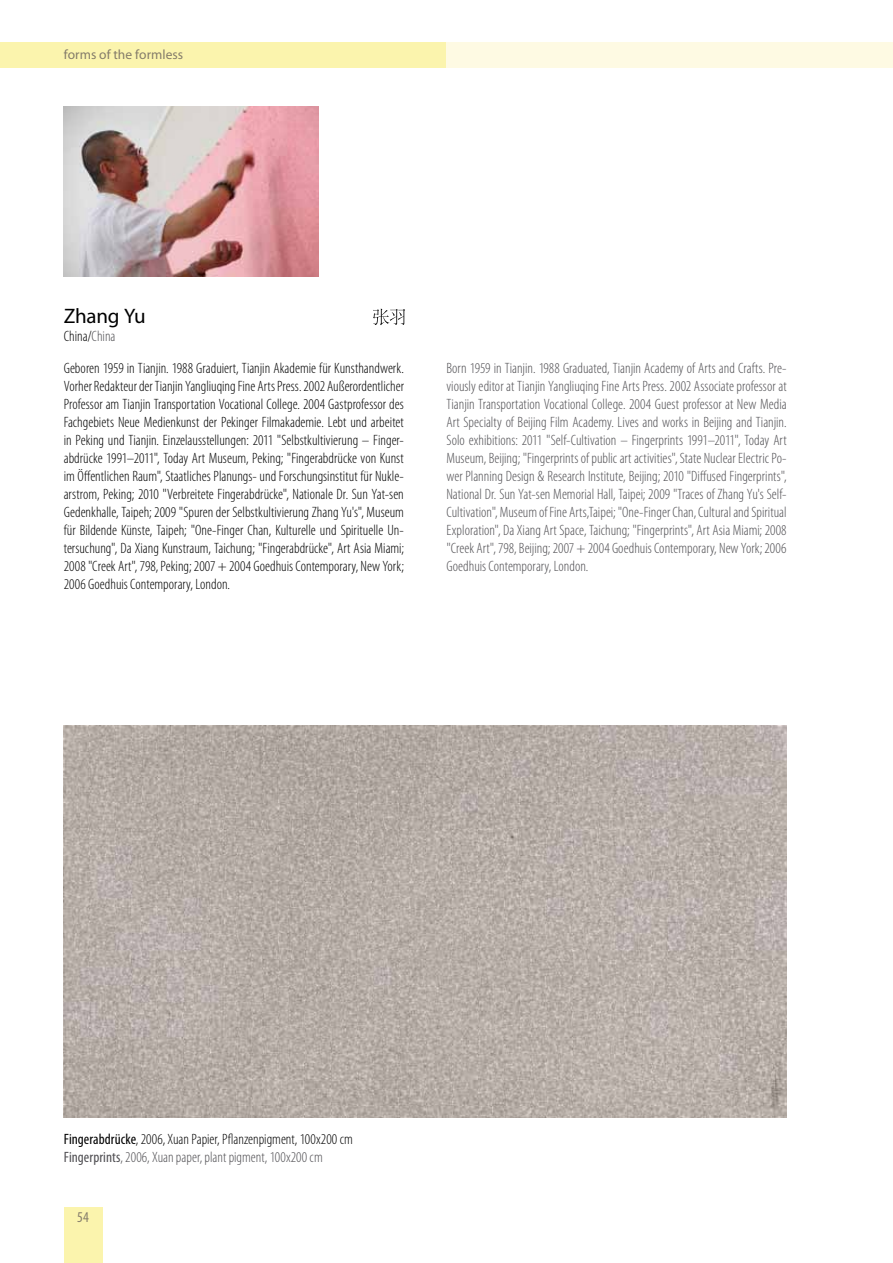
<style>
.page{position:relative;width:893px;height:1263px;background:#fff}
.page>*{position:absolute;margin:0;border:0;box-sizing:border-box;transform-origin:0 0}
.t1{font:21px "Myriad Pro";letter-spacing:-.01em;color:#000}
.t2{font:300 condensed 15px/18px "Myriad Pro";color:#000}
.t3{font:300 condensed 15px/18px "Myriad Pro";letter-spacing:.005em;color:#504f53;text-align:justify}
.t4{font:condensed 15px "Myriad Pro";color:#847c6a}
.t5{font:13.5px "Myriad Pro";letter-spacing:.005em;color:#847c6a}
.s1{color:#504f53}
.s2{font-weight:400}
.s3{font-weight:400;color:#504f53}
</style>
<div class="page">
<div style="left:0;top:43px;width:446px;height:25px;background:#fbf4ad"></div>
<div style="left:64px;top:1208px;width:38px;height:55px;background:#fbf4ad"></div>
<div style="left:446px;top:43px;width:447px;height:25px;background:#fefae3"></div>
<svg style="left:373px;top:308px;width:32px;height:17px"></svg>
<img style="left:64px;top:106px;width:255px;height:170px">
<img style="left:64px;top:726px;width:723px;height:392px">
<p class="t5" style="left:64px;top:46px;width:121px">forms of the formless</p>
<h1 class="t1" style="left:64px;top:303px;width:84px">Zhang Yu</h1>
<p class="t2" style="left:64px;top:327px;width:53px">China/<span class="s1">China</span></p>
<p class="t2" style="left:64px;top:359px;width:342px;text-align:justify">Geboren 1959 in Tianjin. 1988 Graduiert, Tianjin Akademie für Kunsthandwerk.<br>Vorher Redakteur der Tianjin Yangliuqing Fine Arts Press. 2002 Außerordentlicher Professor am Tianjin Transportation Vocational College. 2004 Gastprofessor des Fachgebiets Neue Medienkunst der Pekinger Filmakademie. Lebt und arbeitet in Peking und Tianjin. Einzelausstellungen: 2011 "Selbstkultivierung – Finger&shy;abdrücke 1991–2011", Today Art Museum, Peking; "Fingerabdrücke von Kunst im Öffentlichen Raum", Staatliches Planungs- und Forschungsinstitut für Nukle&shy;arstrom, Peking; 2010 "Verbreitete Fingerabdrücke", Nationale Dr. Sun Yat-sen Gedenkhalle, Taipeh; 2009 "Spuren der Selbstkultivierung Zhang Yu's", Museum für Bildende Künste, Taipeh; "One-Finger Chan, Kulturelle und Spirituelle Un&shy;tersuchung", Da Xiang Kunstraum, Taichung; "Fingerabdrücke", Art Asia Miami; 2008 "Creek Art", 798, Peking; 2007 + 2004 Goedhuis Contemporary, New York; 2006 Goedhuis Contemporary, London.</p>
<p class="t3" style="left:446px;top:359px;width:342px">Born 1959 in Tianjin. 1988 Graduated, Tianjin Academy of Arts and Crafts. Pre&shy;viously editor at Tianjin Yangliuqing Fine Arts Press. 2002 Associate professor at Tianjin Transportation Vocational College. 2004 Guest professor at New Media Art Specialty of Beijing Film Academy. Lives and works in Beijing and Tianjin.<br>Solo exhibitions: 2011 "Self-Cultivation – Fingerprints 1991–2011", Today Art Museum, Beijing; "Fingerprints of public art activities", State Nuclear Electric Po&shy;wer Planning Design &amp; Research Institute, Beijing; 2010 "Diffused Fingerprints", National Dr. Sun Yat-sen Memorial Hall, Taipei; 2009 "Traces of Zhang Yu's Self-Cultivation", Museum of Fine Arts,Taipei; "One-Finger Chan, Cultural and Spiritual Exploration", Da Xiang Art Space, Taichung; "Fingerprints", Art Asia Miami; 2008 "Creek Art", 798, Beijing; 2007 + 2004 Goedhuis Contemporary, New York; 2006<br>Goedhuis Contemporary, London.</p>
<p class="t2" style="left:64px;top:1130px;width:291px"><span class="s2">Fingerabdrücke</span>, 2006, Xuan Papier, Pflanzenpigment, 100x200 cm<br><span class="s3">Fingerprints</span><span class="s1">, 2006, Xuan paper, plant pigment, 100x200 cm</span></p>
<p class="t4" style="left:77px;top:1208px;width:13px">54</p>
</div>
